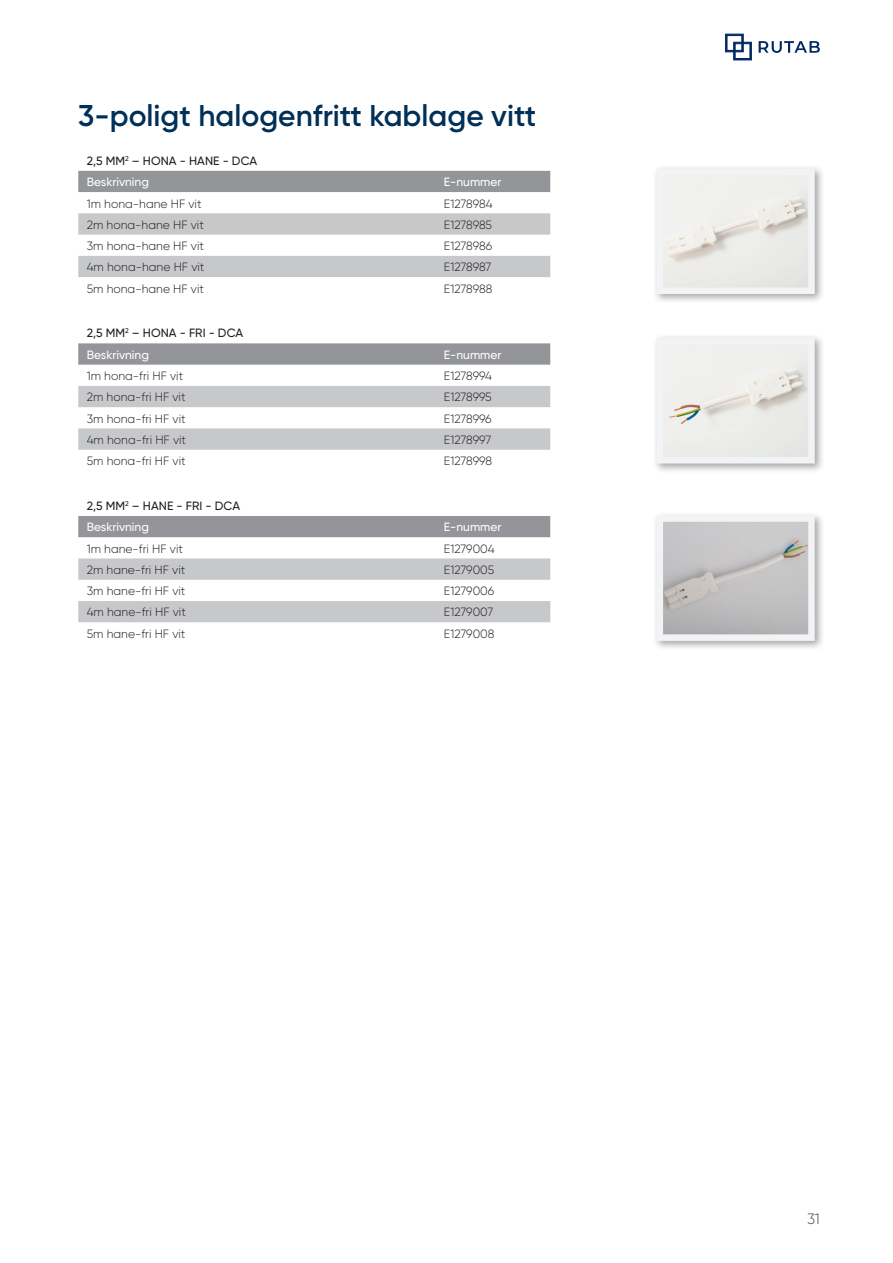
<style>
.page{position:relative;width:893px;height:1263px;background:#fff}
.page>*{position:absolute;margin:0;border:0;box-sizing:border-box;transform-origin:0 0}
.Enequi_Rubrik_Röd{font:600 30px "Gilroy";color:#002f57}
.t1{font:300 15px "Gilroy";color:#4b4c4d}
.t2{font:300 12px "Gilroy";color:#231f20}
.t3{font:500 12px "Gilroy";letter-spacing:.01em;color:#231f20}
.t4{font:500 12px "Gilroy";color:#fff}
</style>
<div class="page">
<svg style="left:725px;top:34px;width:27px;height:26px"></svg>
<svg style="left:759px;top:41px;width:61px;height:12px"></svg>
<div style="left:78px;top:171px;width:472px;height:21px;background:#939598"></div>
<svg style="left:78px;top:213px;width:472px;height:64px"></svg>
<svg style="left:78px;top:343px;width:472px;height:22px;background:#96989b"></svg>
<svg style="left:78px;top:386px;width:472px;height:64px"></svg>
<div style="left:78px;top:516px;width:472px;height:21px;background:#939598"></div>
<svg style="left:78px;top:558px;width:472px;height:64px"></svg>
<div style="left:653px;top:165px;width:172px;height:139px;background:#231f20;opacity:.4"></div>
<img style="left:665px;top:176px;width:142px;height:110px">
<div style="left:657px;top:168px;width:158px;height:126px;border:7px solid #f2f3f4"></div>
<div style="left:653px;top:334px;width:172px;height:139px;background:#231f20;opacity:.4"></div>
<img style="left:665px;top:346px;width:142px;height:109px">
<div style="left:657px;top:338px;width:158px;height:125px;border:7px solid #f2f3f4"></div>
<div style="left:653px;top:511px;width:172px;height:140px;background:#231f20;opacity:.4"></div>
<img style="left:665px;top:523px;width:142px;height:110px">
<div style="left:657px;top:515px;width:158px;height:126px;border:7px solid #f2f3f4"></div>
<p class="Enequi_Rubrik_Röd" style="left:78px;top:97px;width:459px">3-poligt halogenfritt kablage vitt</p>
<p class="t3" style="left:87px;top:153px;width:172px">2,5 MM<sup>2</sup> – HONA - HANE - DCA</p>
<p class="t4" style="left:87px;top:175px;width:64px">Beskrivning</p>
<p class="t4" style="left:444px;top:175px;width:59px">E-nummer</p>
<p class="t2" style="left:87px;top:196px;width:116px">1m hona-hane HF vit</p>
<p class="t2" style="left:444px;top:196px;width:50px">E1278984</p>
<p class="t2" style="left:87px;top:217px;width:119px">2m hona-hane HF vit</p>
<p class="t2" style="left:444px;top:217px;width:50px">E1278985</p>
<p class="t2" style="left:87px;top:238px;width:119px">3m hona-hane HF vit</p>
<p class="t2" style="left:444px;top:238px;width:50px">E1278986</p>
<p class="t2" style="left:87px;top:260px;width:119px">4m hona-hane HF vit</p>
<p class="t2" style="left:444px;top:260px;width:49px">E1278987</p>
<p class="t2" style="left:87px;top:281px;width:119px">5m hona-hane HF vit</p>
<p class="t2" style="left:444px;top:281px;width:50px">E1278988</p>
<p class="t3" style="left:87px;top:326px;width:158px">2,5 MM<sup>2</sup> – HONA - FRI - DCA</p>
<p class="t4" style="left:87px;top:347px;width:64px">Beskrivning</p>
<p class="t4" style="left:444px;top:347px;width:59px">E-nummer</p>
<p class="t2" style="left:87px;top:369px;width:98px">1m hona-fri HF vit</p>
<p class="t2" style="left:444px;top:369px;width:50px">E1278994</p>
<p class="t2" style="left:87px;top:390px;width:100px">2m hona-fri HF vit</p>
<p class="t2" style="left:444px;top:390px;width:49px">E1278995</p>
<p class="t2" style="left:87px;top:411px;width:100px">3m hona-fri HF vit</p>
<p class="t2" style="left:444px;top:411px;width:49px">E1278996</p>
<p class="t2" style="left:87px;top:432px;width:101px">4m hona-fri HF vit</p>
<p class="t2" style="left:444px;top:432px;width:49px">E1278997</p>
<p class="t2" style="left:87px;top:454px;width:100px">5m hona-fri HF vit</p>
<p class="t2" style="left:444px;top:454px;width:50px">E1278998</p>
<p class="t3" style="left:87px;top:498px;width:155px">2,5 MM<sup>2</sup> – HANE - FRI - DCA</p>
<p class="t4" style="left:87px;top:520px;width:64px">Beskrivning</p>
<p class="t4" style="left:444px;top:520px;width:59px">E-nummer</p>
<p class="t2" style="left:87px;top:541px;width:98px">1m hane-fri HF vit</p>
<p class="t2" style="left:444px;top:541px;width:52px">E1279004</p>
<p class="t2" style="left:87px;top:562px;width:100px">2m hane-fri HF vit</p>
<p class="t2" style="left:444px;top:562px;width:52px">E1279005</p>
<p class="t2" style="left:87px;top:584px;width:100px">3m hane-fri HF vit</p>
<p class="t2" style="left:444px;top:584px;width:52px">E1279006</p>
<p class="t2" style="left:87px;top:605px;width:101px">4m hane-fri HF vit</p>
<p class="t2" style="left:444px;top:605px;width:51px">E1279007</p>
<p class="t2" style="left:87px;top:626px;width:100px">5m hane-fri HF vit</p>
<p class="t2" style="left:444px;top:626px;width:52px">E1279008</p>
<p class="t1" style="left:807px;top:1209px;width:14px">31</p>
</div>
